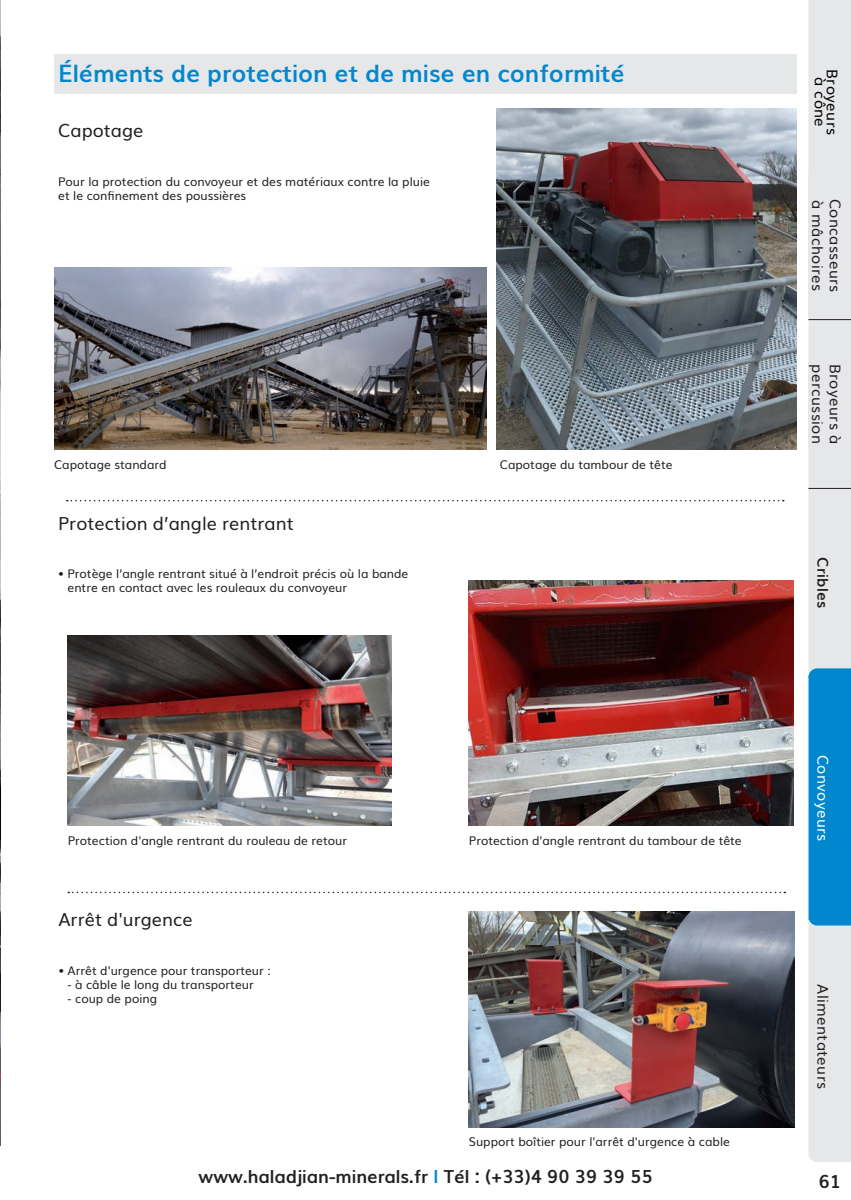
<style>
.page{position:relative;width:851px;height:1200px;background:#fff}
.page>*{position:absolute;margin:0;border:0;box-sizing:border-box;transform-origin:0 0}
.t1{font:700 24px "Muli";color:#0087cd}
.t2{font:18px "Muli";color:#231f20}
.t3{font:700 18px "Muli";color:#231f20}
.t4{font:14.85px "Muli";letter-spacing:.025em;color:#231f20}
.t5{font:14.85px/12px "Muli";letter-spacing:.025em;color:#000;text-align:center}
.t6{font:14.85px "Muli";letter-spacing:.025em;color:#fff}
.t7{font:700 14.85px "Muli";letter-spacing:.025em;color:#231f20}
.t8{font:12px/14.4px "Muli";color:#231f20}
.s1{color:#0087cd}
</style>
<div class="page">
<div style="left:55px;top:54px;width:741px;height:40px;background:#e6e7e9"></div>
<img style="left:469px;top:911px;width:325px;height:216px">
<img style="left:54px;top:267px;width:432px;height:182px">
<img style="left:68px;top:635px;width:323px;height:190px">
<img style="left:496px;top:108px;width:300px;height:341px">
<svg style="left:808px;top:0;width:42px;height:1161px;fill:#e6e7e9"></svg>
<hr style="left:808px;top:488px;width:42px;height:1px;background:#231f20">
<hr style="left:808px;top:319px;width:42px;height:1px;background:#231f20">
<div style="left:808px;top:361px;width:42px;height:85px;background:#e6e7e9"></div>
<div style="left:817px;top:942px;width:18px;height:187px;background:#e6e7e9"></div>
<div style="left:808px;top:175px;width:42px;height:140px;background:#e6e7e9"></div>
<div style="left:808px;top:668px;width:42px;height:257px;background:#0087cd"></div>
<svg style="left:67px;top:499px;width:716px;height:2px"></svg>
<svg style="left:68px;top:891px;width:717px;height:1px"></svg>
<img style="left:469px;top:580px;width:324px;height:245px">
<img style="left:0;top:0;width:1px;height:1145px">
<p class="t1" style="left:58px;top:54px;width:567px">Éléments de protection et de mise en conformité</p>
<p class="t2" style="left:58px;top:116px;width:87px">Capotage</p>
<p class="t8" style="left:58px;top:173px;width:373px">Pour la protection du convoyeur et des matériaux contre la pluie et le confinement des poussières</p>
<p class="t8" style="left:54px;top:457px;width:114px">Capotage standard</p>
<p class="t8" style="left:500px;top:457px;width:174px">Capotage du tambour de tête</p>
<p class="t2" style="left:58px;top:508px;width:237px">Protection d’angle rentrant</p>
<p class="t8" style="left:67px;top:565px;width:342px;text-indent:-9px">• Protège l’angle rentrant situé à l’endroit précis où la bande entre en contact avec les rouleaux du convoyeur</p>
<p class="t8" style="left:68px;top:832px;width:281px">Protection d'angle rentrant du rouleau de retour</p>
<p class="t8" style="left:469px;top:832px;width:274px">Protection d'angle rentrant du tambour de tête</p>
<p class="t2" style="left:58px;top:904px;width:136px">Arrêt d'urgence</p>
<p class="t8" style="left:58px;top:961px;width:214px">• Arrêt d'urgence pour transporteur :</p>
<p class="t8" style="left:68px;top:976px;width:188px">- à câble le long du transporteur</p>
<p class="t8" style="left:68px;top:990px;width:91px">- coup de poing</p>
<p class="t8" style="left:469px;top:1133px;width:262px">Support boîtier pour l'arrêt d'urgence à cable</p>
<p class="t5" style="left:839px;top:69px;width:67px;rotate:90deg">Broyeurs à cône</p>
<p class="t4" style="left:829px;top:200px;width:93px;rotate:90deg">à mâchoires</p>
<p class="t4" style="left:847px;top:199px;width:95px;rotate:90deg">Concasseurs</p>
<p class="t4" style="left:829px;top:364px;width:81px;rotate:90deg">percussion</p>
<p class="t4" style="left:847px;top:364px;width:81px;rotate:90deg">Broyeurs à</p>
<p class="t7" style="left:834px;top:557px;width:53px;rotate:90deg">Cribles</p>
<p class="t6" style="left:835px;top:754px;width:88px;rotate:90deg">Convoyeurs</p>
<p class="t4" style="left:835px;top:983px;width:106px;rotate:90deg">Alimentateurs</p>
<h2 class="t3" style="left:199px;top:1161px;width:455px">www.haladjian-minerals.fr <span class="s1">I</span> Tél : (+33)4 90 39 39 55</h2>
<h2 class="t3" style="left:818px;top:1166px;width:24px">61</h2>
</div>
